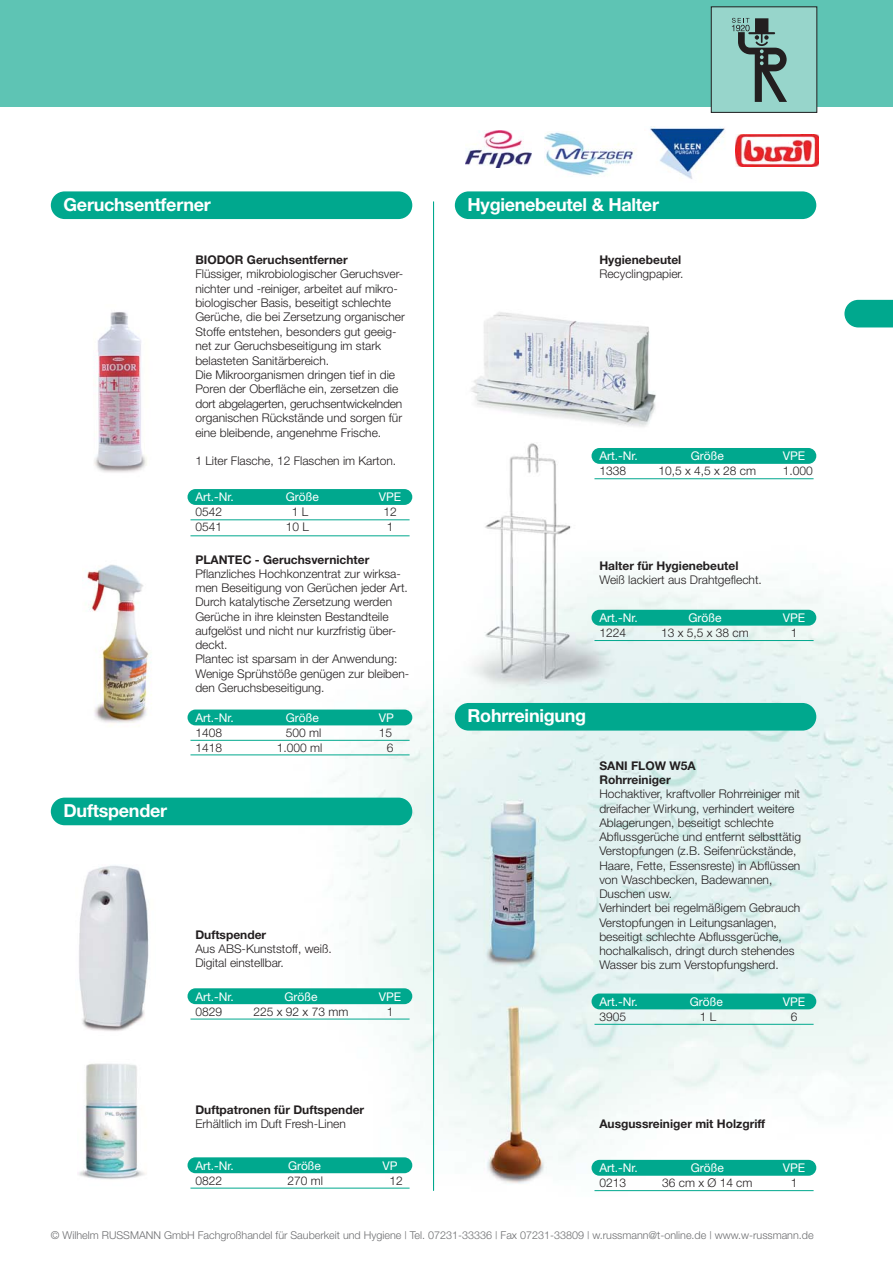
<style>
.page{position:relative;width:893px;height:1263px;background:#fff}
.page>*{position:absolute;margin:0;border:0;box-sizing:border-box;transform-origin:0 0}
.t1{font:700 18px "Helvetica Neue";letter-spacing:-.015em;color:#fff}
.t2{font:300 12px/14.2px "Helvetica Neue";color:#231f20}
.t3{font:700 12px/14.2px "Helvetica Neue";color:#231f20}
.t4{font:12px "Helvetica Neue";color:#fff}
.t5{font:300 10.8px "Helvetica Neue";color:#6d6e70}
</style>
<div class="page">
<img style="left:0;top:106px;width:892px;height:1086px">
<div style="left:0;top:0;width:892px;height:106px;background:#5ec4b4"></div>
<img style="left:454px;top:310px;width:221px;height:129px">
<hr style="left:433px;top:202px;width:1px;height:989px;background:#00a88e">
<div style="left:51px;top:798px;width:361px;height:27px;background:#00a88e;border-radius:14px"></div>
<div style="left:591px;top:448px;width:225px;height:16px;background:#00a88e;border-radius:8px"></div>
<hr style="left:594px;top:478px;width:219px;height:1px;background:#00a88e">
<div style="left:591px;top:610px;width:225px;height:16px;background:#00a88e;border-radius:8px"></div>
<hr style="left:594px;top:640px;width:219px;height:1px;background:#00a88e">
<div style="left:51px;top:191px;width:361px;height:28px;background:#00a88e;border-radius:14px"></div>
<div style="left:455px;top:191px;width:361px;height:28px;background:#00a88e;border-radius:14px"></div>
<div style="left:455px;top:703px;width:361px;height:28px;background:#00a88e;border-radius:14px"></div>
<div style="left:591px;top:1160px;width:225px;height:16px;background:#00a88e;border-radius:8px"></div>
<hr style="left:594px;top:1190px;width:219px;height:1px;background:#00a88e">
<div style="left:591px;top:994px;width:225px;height:15px;background:#00a88e;border-radius:8px"></div>
<hr style="left:594px;top:1024px;width:219px;height:1px;background:#00a88e">
<div style="left:187px;top:1157px;width:225px;height:16px;background:#00a88e;border-radius:8px"></div>
<hr style="left:190px;top:1188px;width:220px;height:1px;background:#00a88e">
<div style="left:187px;top:710px;width:225px;height:15px;background:#00a88e;border-radius:8px"></div>
<hr style="left:190px;top:740px;width:220px;height:1px;background:#00a88e">
<hr style="left:190px;top:755px;width:220px;height:1px;background:#00a88e">
<div style="left:187px;top:489px;width:225px;height:16px;background:#00a88e;border-radius:8px"></div>
<hr style="left:190px;top:519px;width:220px;height:1px;background:#00a88e">
<hr style="left:190px;top:535px;width:220px;height:1px;background:#00a88e">
<div style="left:187px;top:988px;width:225px;height:16px;background:#00a88e;border-radius:8px"></div>
<hr style="left:190px;top:1019px;width:220px;height:1px;background:#00a88e">
<img style="left:71px;top:304px;width:87px;height:174px">
<img style="left:82px;top:555px;width:81px;height:173px">
<img style="left:76px;top:864px;width:79px;height:171px">
<img style="left:78px;top:1060px;width:82px;height:131px">
<svg style="left:844px;top:300px;width:48px;height:27px"></svg>
<img style="left:735px;top:135px;width:84px;height:31px">
<img style="left:645px;top:126px;width:87px;height:57px">
<img style="left:465px;top:131px;width:66px;height:36px">
<img style="left:544px;top:132px;width:103px;height:48px">
<div style="left:711px;top:7px;width:106px;height:105px;background:#97d5cb"></div>
<svg style="left:732px;top:18px;width:55px;height:84px"></svg>
<div style="left:711px;top:6px;width:106px;height:107px;border:1px solid #231f20"></div>
<h1 class="t1" style="left:64px;top:198px;width:149px">Geruchsentferner</h1>
<h1 class="t1" style="left:468px;top:198px;width:193px">Hygienebeutel &amp; Halter</h1>
<h1 class="t1" style="left:64px;top:804px;width:105px">Duftspender</h1>
<p class="t3" style="left:195px;top:253px;width:154px">BIODOR Geruchsentferner</p>
<p class="t2" style="left:195px;top:268px;width:211px">Flüssiger, mikrobiologischer Geruchsver&shy;nichter und -reiniger, arbeitet auf mikro&shy;biologischer Basis, beseitigt schlechte Gerüche, die bei Zersetzung organischer Stoffe entstehen, besonders gut geeig&shy;net zur Geruchsbeseitigung im stark belasteten Sanitärbereich.<br>Die Mikroorganismen dringen tief in die Poren der Oberfläche ein, zersetzen die dort abgelagerten, geruchsentwickelnden organischen Rückstände und sorgen für eine bleibende, angenehme Frische.</p>
<p class="t2" style="left:195px;top:455px;width:202px">1 Liter Flasche, 12 Flaschen im Karton.</p>
<p class="t4" style="left:195px;top:493px;width:40px">Art.-Nr.</p>
<p class="t4" style="left:286px;top:493px;width:35px">Größe</p>
<p class="t4" style="left:379px;top:493px;width:24px">VPE</p>
<p class="t2" style="left:195px;top:506px;width:28px">0542</p>
<p class="t2" style="left:292px;top:506px;width:18px">1 L</p>
<p class="t2" style="left:383px;top:506px;width:15px">12</p>
<p class="t2" style="left:195px;top:521px;width:28px">0541</p>
<p class="t2" style="left:286px;top:521px;width:25px">10 L</p>
<p class="t2" style="left:387px;top:521px;width:8px">1</p>
<p class="t3" style="left:195px;top:553px;width:175px">PLANTEC - Geruchsvernichter</p>
<p class="t2" style="left:195px;top:568px;width:215px">Pflanzliches Hochkonzentrat zur wirksa&shy;men Beseitigung von Gerüchen jeder Art.<br>Durch katalytische Zersetzung werden Gerüche in ihre kleinsten Bestandteile aufgelöst und nicht nur kurzfristig über&shy;deckt.<br>Plantec ist sparsam in der Anwendung:<br>Wenige Sprühstöße genügen zur bleiben&shy;den Geruchsbeseitigung.</p>
<p class="t4" style="left:195px;top:713px;width:40px">Art.-Nr.</p>
<p class="t4" style="left:286px;top:713px;width:35px">Größe</p>
<p class="t4" style="left:379px;top:713px;width:17px">VP</p>
<p class="t2" style="left:195px;top:727px;width:28px">1408</p>
<p class="t2" style="left:286px;top:727px;width:37px">500 ml</p>
<p class="t2" style="left:379px;top:727px;width:15px">15</p>
<p class="t2" style="left:195px;top:742px;width:28px">1418</p>
<p class="t2" style="left:277px;top:742px;width:47px">1.000 ml</p>
<p class="t2" style="left:387px;top:742px;width:8px">6</p>
<p class="t3" style="left:195px;top:929px;width:72px">Duftspender</p>
<p class="t2" style="left:195px;top:943px;width:138px">Aus ABS-Kunststoff, weiß.<br>Digital einstellbar.</p>
<p class="t4" style="left:195px;top:992px;width:40px">Art.-Nr.</p>
<p class="t4" style="left:284px;top:992px;width:35px">Größe</p>
<p class="t4" style="left:379px;top:992px;width:24px">VPE</p>
<p class="t2" style="left:195px;top:1005px;width:28px">0829</p>
<p class="t2" style="left:254px;top:1005px;width:96px">225 x 92 x 73 mm</p>
<p class="t2" style="left:387px;top:1005px;width:8px">1</p>
<p class="t3" style="left:195px;top:1104px;width:170px">Duftpatronen für Duftspender</p>
<p class="t2" style="left:195px;top:1118px;width:152px">Erhältlich im Duft Fresh-Linen</p>
<p class="t4" style="left:195px;top:1161px;width:40px">Art.-Nr.</p>
<p class="t4" style="left:288px;top:1161px;width:35px">Größe</p>
<p class="t4" style="left:382px;top:1161px;width:17px">VP</p>
<p class="t2" style="left:195px;top:1174px;width:28px">0822</p>
<p class="t2" style="left:288px;top:1174px;width:37px">270 ml</p>
<p class="t2" style="left:389px;top:1174px;width:15px">12</p>
<p class="t3" style="left:599px;top:253px;width:83px">Hygienebeutel</p>
<p class="t2" style="left:599px;top:268px;width:86px">Recyclingpapier.</p>
<p class="t4" style="left:599px;top:451px;width:40px">Art.-Nr.</p>
<p class="t4" style="left:691px;top:451px;width:35px">Größe</p>
<p class="t4" style="left:783px;top:451px;width:24px">VPE</p>
<p class="t2" style="left:599px;top:465px;width:28px">1338</p>
<p class="t2" style="left:658px;top:465px;width:99px">10,5 x 4,5 x 28 cm</p>
<p class="t2" style="left:783px;top:465px;width:31px">1.000</p>
<p class="t3" style="left:599px;top:560px;width:140px">Halter für Hygienebeutel</p>
<p class="t2" style="left:599px;top:574px;width:164px">Weiß lackiert aus Drahtgeflecht.</p>
<p class="t4" style="left:599px;top:614px;width:40px">Art.-Nr.</p>
<p class="t4" style="left:688px;top:614px;width:35px">Größe</p>
<p class="t4" style="left:783px;top:614px;width:24px">VPE</p>
<p class="t2" style="left:599px;top:627px;width:28px">1224</p>
<p class="t2" style="left:661px;top:627px;width:89px">13 x 5,5 x 38 cm</p>
<p class="t2" style="left:791px;top:627px;width:8px">1</p>
<h1 class="t1" style="left:468px;top:709px;width:120px">Rohrreinigung</h1>
<p class="t3" style="left:599px;top:759px;width:98px">SANI FLOW W5A<br>Rohrreiniger</p>
<p class="t2" style="left:599px;top:788px;width:203px">Hochaktiver, kraftvoller Rohrreiniger mit dreifacher Wirkung, verhindert weitere Ablagerungen, beseitigt schlechte Abflussgerüche und entfernt selbsttätig Verstopfungen (z.B. Seifenrückstände, Haare, Fette, Essensreste) in Abflüssen von Waschbecken, Badewannen, Duschen usw.<br>Verhindert bei regelmäßigem Gebrauch Verstopfungen in Leitungsanlagen, beseitigt schlechte Abflussgerüche, hochalkalisch, dringt durch stehendes Wasser bis zum Verstopfungsherd.</p>
<p class="t4" style="left:599px;top:997px;width:40px">Art.-Nr.</p>
<p class="t4" style="left:690px;top:997px;width:35px">Größe</p>
<p class="t4" style="left:783px;top:997px;width:24px">VPE</p>
<p class="t2" style="left:599px;top:1011px;width:28px">3905</p>
<p class="t2" style="left:700px;top:1011px;width:18px">1 L</p>
<p class="t2" style="left:791px;top:1011px;width:8px">6</p>
<p class="t3" style="left:599px;top:1118px;width:167px">Ausgussreiniger mit Holzgriff</p>
<p class="t4" style="left:599px;top:1164px;width:40px">Art.-Nr.</p>
<p class="t4" style="left:691px;top:1164px;width:35px">Größe</p>
<p class="t4" style="left:783px;top:1164px;width:24px">VPE</p>
<p class="t2" style="left:599px;top:1177px;width:28px">0213</p>
<p class="t2" style="left:662px;top:1177px;width:92px">36 cm x Ø 14 cm</p>
<p class="t2" style="left:791px;top:1177px;width:8px">1</p>
<p class="t5" style="left:51px;top:1231px;width:764px">© Wilhelm RUSSMANN GmbH Fachgroßhandel für Sauberkeit und Hygiene | Tel. 07231-33336 | Fax 07231-33809 | w.russmann@t-online.de | www.w-russmann.de</p>
</div>
